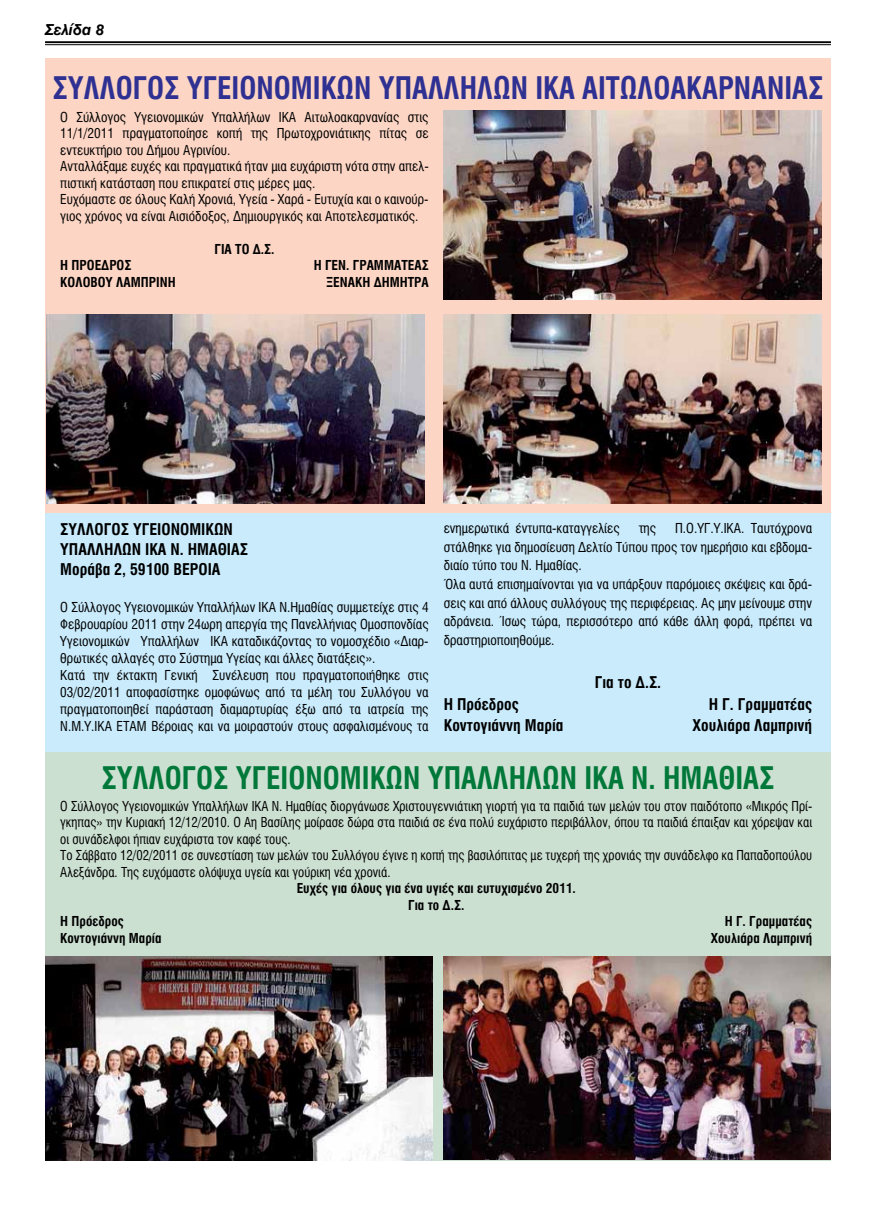
<style>
.page{position:relative;width:876px;height:1205px;background:#fff}
.page>*{position:absolute;margin:0;border:0;box-sizing:border-box;transform-origin:0 0}
.t1{font:31.25px "UB Helvetica Cond Bold";color:#2e3092;scale:.96 1}
.t2{font:31.25px "UB Helvetica Cond Bold";color:#007839;scale:.96 1}
.t3{font:16.25px/20px "UB Helvetica Cond Bold";color:#000}
.t4{font:italic 15px "UB Helvetica Bold";color:#000}
.t5{font:13.75px/17px "UB Helvetica Cond";color:#000}
.t6{font:13.75px/16.5px "UB Helvetica Cond";color:#000;scale:.96 1}
.t7{font:13.75px/16.5px "UB Helvetica Cond Bold";color:#000;text-align:center}
</style>
<div class="page">
<hr style="left:45px;top:41px;width:785px;height:2px;background:#000">
<hr style="left:45px;top:44px;width:785px;height:1px;background:#000">
<div style="left:45px;top:513px;width:785px;height:239px;background:#c9ebfc"></div>
<div style="left:45px;top:58px;width:785px;height:455px;background:#fcd5c4"></div>
<div style="left:45px;top:752px;width:785px;height:409px;background:#cce0d2"></div>
<img style="left:443px;top:111px;width:378px;height:188px">
<img style="left:443px;top:315px;width:378px;height:188px">
<img style="left:46px;top:315px;width:378px;height:188px">
<img style="left:443px;top:957px;width:387px;height:203px">
<img style="left:45px;top:957px;width:387px;height:203px">
<p class="t4" style="left:45px;top:20px;width:61px">Σελίδα 8</p>
<h1 class="t1" style="left:53px;top:71px;width:804px">ΣΥΛΛΟΓΟΣ ΥΓΕΙΟΝΟΜΙΚΩΝ ΥΠΑΛΛΗΛΩΝ ΙΚΑ ΑΙΤΩΛΟΑΚΑΡΝΑΝΙΑΣ</h1>
<p class="t5" style="left:60px;top:109px;width:370px;line-height:16.5px">Ο Σύλλογος Υγειονομικών Υπαλλήλων ΙΚΑ Αιτωλοακαρνανίας στις 11/1/2011 πραγματοποίησε κοπή της Πρωτοχρονιάτικης πίτας σε εντευκτήριο του Δήμου Αγρινίου.<br>Ανταλλάξαμε ευχές και πραγματικά ήταν μια ευχάριστη νότα στην απελ&shy;πιστική κατάσταση που επικρατεί στις μέρες μας.<br>Ευχόμαστε σε όλους Καλή Χρονιά, Υγεία - Χαρά - Ευτυχία και ο καινούρ&shy;γιος χρόνος να είναι Αισιόδοξος, Δημιουργικός και Αποτελεσματικός.</p>
<p class="t7" style="left:214px;top:241px;width:62px">ΓΙΑ ΤΟ Δ.Σ.</p>
<p class="t7" style="left:60px;top:257px;width:73px">Η ΠΡΟΕΔΡΟΣ</p>
<p class="t7" style="left:313px;top:257px;width:116px">Η ΓΕΝ. ΓΡΑΜΜΑΤΕΑΣ</p>
<p class="t7" style="left:60px;top:274px;width:117px">ΚΟΛΟΒΟΥ ΛΑΜΠΡΙΝΗ</p>
<p class="t7" style="left:326px;top:274px;width:104px">ΞΕΝΑΚΗ ΔΗΜΗΤΡΑ</p>
<p class="t3" style="left:60px;top:519px;width:189px">ΣΥΛΛΟΓΟΣ ΥΓΕΙΟΝΟΜΙΚΩΝ<br>ΥΠΑΛΛΗΛΩΝ ΙΚΑ Ν. ΗΜΑΘΙΑΣ<br>Μοράβα 2, 59100 ΒΕΡΟΙΑ</p>
<p class="t5" style="left:60px;top:599px;width:370px">Ο Σύλλογος Υγειονομικών Υπαλλήλων ΙΚΑ Ν.Ημαθίας συμμετείχε στις 4<br>Φεβρουαρίου 2011 στην 24ωρη απεργία της Πανελλήνιας Ομοσπονδίας Υγειονομικών Υπαλλήλων ΙΚΑ καταδικάζοντας το νομοσχέδιο «Διαρ&shy;θρωτικές αλλαγές στο Σύστημα Υγείας και άλλες διατάξεις».<br>Κατά την έκτακτη Γενική Συνέλευση που πραγματοποιήθηκε στις 03/02/2011 αποφασίστηκε ομοφώνως από τα μέλη του Συλλόγου να πραγματοποιηθεί παράσταση διαμαρτυρίας έξω από τα ιατρεία της Ν.Μ.Υ.ΙΚΑ ΕΤΑΜ Βέροιας και να μοιραστούν στους ασφαλισμένους τα</p>
<p class="t5" style="left:443px;top:519px;width:370px;line-height:18.6px;text-indent:231px">Π.Ο.ΥΓ.Υ.ΙΚΑ. Ταυτόχρονα στάλθηκε για δημοσίευση Δελτίο Τύπου προς τον ημερήσιο και εβδομα&shy;διαίο τύπο του Ν. Ημαθίας.<br>Όλα αυτά επισημαίνονται για να υπάρξουν παρόμοιες σκέψεις και δρά&shy;σεις και από άλλους συλλόγους της περιφέρειας. Ας μην μείνουμε στην αδράνεια. Ίσως τώρα, περισσότερο από κάθε άλλη φορά, πρέπει να δραστηριοποιηθούμε.</p>
<p class="t3" style="left:594px;top:672px;width:68px">Για το Δ.Σ.</p>
<p class="t3" style="left:443px;top:694px;width:77px">Η Πρόεδρος</p>
<p class="t3" style="left:708px;top:694px;width:105px">Η Γ. Γραμματέας</p>
<p class="t3" style="left:443px;top:715px;width:121px">Κοντογιάννη Μαρία</p>
<p class="t3" style="left:692px;top:715px;width:121px">Χουλιάρα Λαμπρινή</p>
<p class="t5" style="left:443px;top:520px;width:177px">ενημερωτικά έντυπα-καταγγελίες</p>
<p class="t5" style="left:638px;top:520px;width:19px">της</p>
<h1 class="t2" style="left:101px;top:760px;width:702px">ΣΥΛΛΟΓΟΣ ΥΓΕΙΟΝΟΜΙΚΩΝ ΥΠΑΛΛΗΛΩΝ ΙΚΑ Ν. ΗΜΑΘΙΑΣ</h1>
<p class="t6" style="left:60px;top:797px;width:784px">Ο Σύλλογος Υγειονομικών Υπαλλήλων ΙΚΑ Ν. Ημαθίας διοργάνωσε Χριστουγεννιάτικη γιορτή για τα παιδιά των μελών του στον παιδότοπο «Μικρός Πρί&shy;γκηπας» την Κυριακή 12/12/2010. Ο Αη Βασίλης μοίρασε δώρα στα παιδιά σε ένα πολύ ευχάριστο περιβάλλον, όπου τα παιδιά έπαιξαν και χόρεψαν και οι συνάδελφοι ήπιαν ευχάριστα τον καφέ τους.<br>Το Σάββατο 12/02/2011 σε συνεστίαση των μελών του Συλλόγου έγινε η κοπή της βασιλόπιτας με τυχερή της χρονιάς την συνάδελφο κα Παπαδοπούλου Αλεξάνδρα. Της ευχόμαστε ολόψυχα υγεία και γούρικη νέα χρονιά.</p>
<p class="t7" style="left:296px;top:880px;width:280px">Ευχές για όλους για ένα υγιές και ευτυχισμένο 2011.<br>Για το Δ.Σ.</p>
<p class="t7" style="left:60px;top:913px;width:65px">Η Πρόεδρος</p>
<p class="t7" style="left:724px;top:913px;width:89px">Η Γ. Γραμματέας</p>
<p class="t7" style="left:60px;top:929px;width:103px">Κοντογιάννη Μαρία</p>
<p class="t7" style="left:710px;top:929px;width:103px">Χουλιάρα Λαμπρινή</p>
</div>
